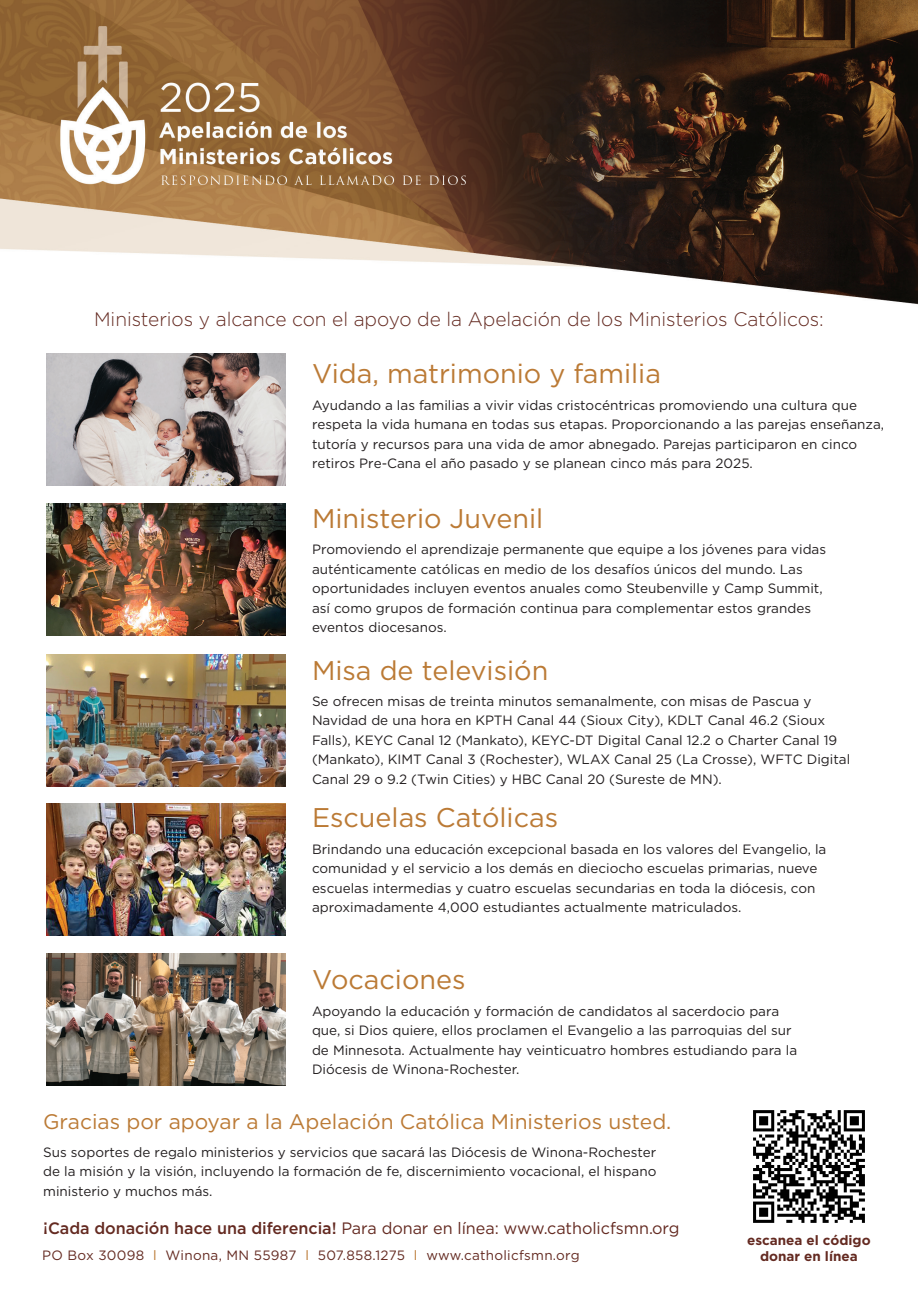
<style>
.page{position:relative;width:918px;height:1296px;background:#fff}
.page>*{position:absolute;margin:0;border:0;box-sizing:border-box;transform-origin:0 0}
._11_bold_header{font:27px "Gotham HTF";color:#bb7a35}
._11_bold_header-2{font:21px "Gotham HTF";color:#bb7a35}
._11_bold_header-3{font:300 19.5px "Gotham";letter-spacing:-.005em;color:#642a21}
.Main{font:16.5px "Gotham HTF";letter-spacing:-.005em;color:#642a21}
.Main-2{font:13.5px/19.5px "Gotham HTF";color:#231f20}
.t1{font:13.5px "Gotham";letter-spacing:.02em;color:#642a21}
.t2{font:700 13.5px "Gotham";color:#642a21}
.s1{font-weight:500}
.s2{color:#bb7a35}
</style>
<div class="page">
<img style="left:0;top:0;width:918px;height:936px">
<img style="left:753px;top:1110px;width:112px;height:113px">
<img style="left:46px;top:803px;width:240px;height:132px">
<img style="left:46px;top:353px;width:240px;height:132px">
<img style="left:46px;top:655px;width:240px;height:132px">
<img style="left:46px;top:504px;width:240px;height:132px">
<img style="left:46px;top:953px;width:240px;height:133px">
<p class="_11_bold_header-3" style="left:94px;top:307px;width:731px">Ministerios y alcance con el apoyo de la Apelación de los Ministerios Católicos:</p>
<p class="_11_bold_header" style="left:312px;top:359px;width:350px">Vida, matrimonio y familia</p>
<p class="Main-2" style="left:312px;top:395px;width:574px">Ayudando a las familias a vivir vidas cristocéntricas promoviendo una cultura que respeta la vida humana en todas sus etapas. Proporcionando a las parejas enseñanza, tutoría y recursos para una vida de amor abnegado. Parejas participaron en cinco retiros Pre-Cana el año pasado y se planean cinco más para 2025.</p>
<p class="_11_bold_header" style="left:312px;top:504px;width:233px">Ministerio Juvenil</p>
<p class="Main-2" style="left:312px;top:540px;width:516px">Promoviendo el aprendizaje permanente que equipe a los jóvenes para vidas auténticamente católicas en medio de los desafíos únicos del mundo. Las oportunidades incluyen eventos anuales como Steubenville y Camp Summit, así como grupos de formación continua para complementar estos grandes eventos diocesanos.</p>
<p class="_11_bold_header" style="left:312px;top:655px;width:238px">Misa de televisión</p>
<p class="Main-2" style="left:312px;top:691px;width:540px">Se ofrecen misas de treinta minutos semanalmente, con misas de Pascua y Navidad de una hora en KPTH Canal 44 (Sioux City), KDLT Canal 46.2 (Sioux Falls), KEYC Canal 12 (Mankato), KEYC-DT Digital Canal 12.2 o Charter Canal 19 (Mankato), KIMT Canal 3 (Rochester), WLAX Canal 25 (La Crosse), WFTC Digital Canal 29 o 9.2 (Twin Cities) y HBC Canal 20 (Sureste de MN).</p>
<p class="_11_bold_header" style="left:312px;top:803px;width:248px">Escuelas Católicas</p>
<p class="Main-2" style="left:312px;top:839px;width:516px">Brindando una educación excepcional basada en los valores del Evangelio, la comunidad y el servicio a los demás en dieciocho escuelas primarias, nueve escuelas intermedias y cuatro escuelas secundarias en toda la diócesis, con aproximadamente 4,000 estudiantes actualmente matriculados.</p>
<p class="_11_bold_header" style="left:312px;top:965px;width:155px">Vocaciones</p>
<p class="Main-2" style="left:312px;top:1001px;width:487px">Apoyando la educación y formación de candidatos al sacerdocio para que, si Dios quiere, ellos proclamen el Evangelio a las parroquias del sur de Minnesota. Actualmente hay veinticuatro hombres estudiando para la Diócesis de Winona-Rochester.</p>
<p class="_11_bold_header-2" style="left:43px;top:1110px;width:630px">Gracias por apoyar a la Apelación Católica Ministerios usted.</p>
<p class="Main-2" style="left:43px;top:1142px;width:615px;text-align:justify">Sus soportes de regalo ministerios y servicios que sacará las Diócesis de Winona-Rochester de la misión y la visión, incluyendo la formación de fe, discernimiento vocacional, el hispano ministerio y muchos más.</p>
<p class="Main" style="left:43px;top:1219px;width:638px"><span class="s1">¡Cada donación hace una diferencia!</span> Para donar en línea: www.catholicfsmn.org</p>
<p class="t2" style="left:747px;top:1231px;width:125px">escanea el código</p>
<p class="t2" style="left:760px;top:1247px;width:99px">donar en línea</p>
<p class="t1" style="left:42px;top:1246px;width:539px">PO Box 30098 <span class="s2">l</span> Winona, MN 55987 <span class="s2">l</span> 507.858.1275 <span class="s2">l</span> www.catholicfsmn.org</p>
</div>
